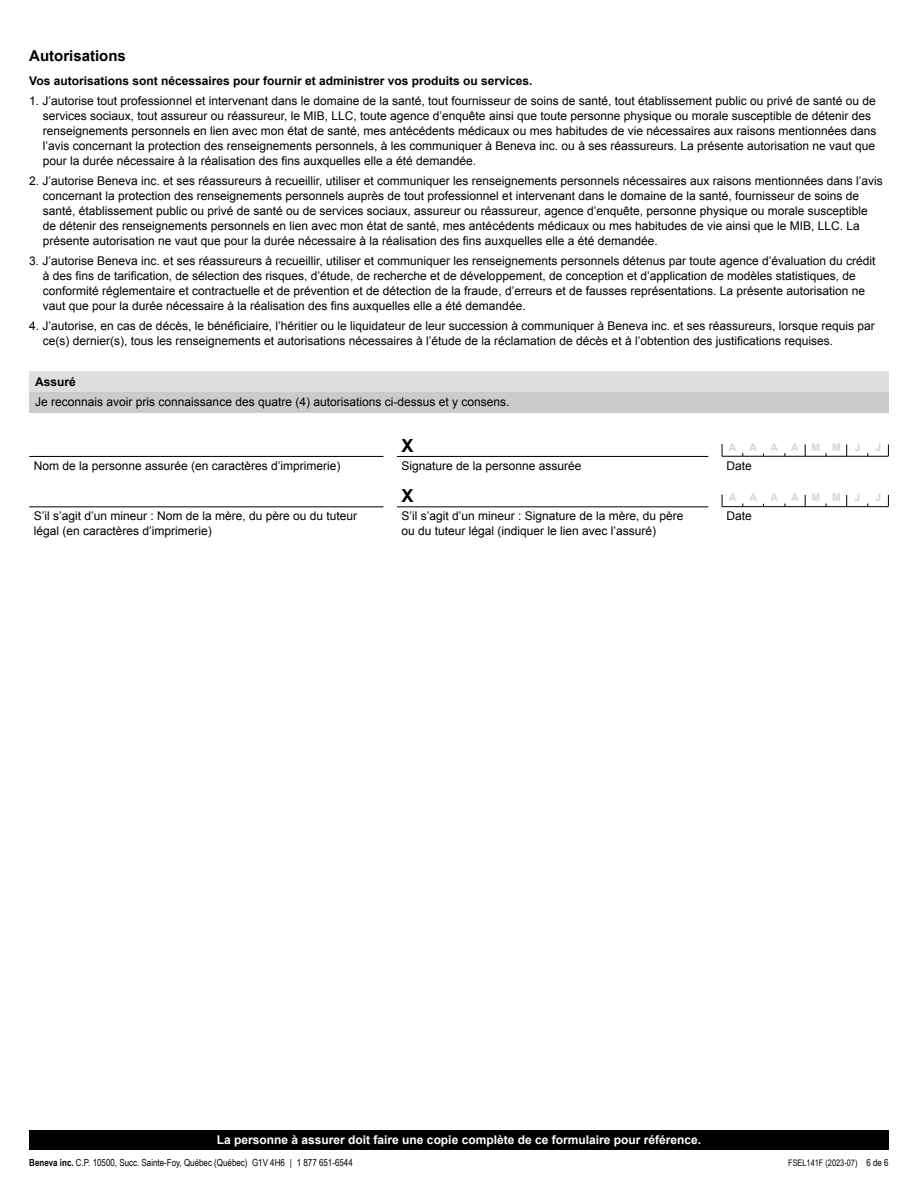
<style>
.page{position:relative;width:918px;height:1188px;background:#fff}
.page>*{position:absolute;margin:0;border:0;box-sizing:border-box;transform-origin:0 0}
.t1{font:700 18px "Arial";color:#000001}
.t2{font:700 15px "Arial";color:#000001}
.t3{font:12px/15px "Arial";color:#000001}
.t4{font:700 12px "Arial";color:#000001}
.t5{font:700 12px "Arial";color:#fff}
.t6{font:700 10.5px "Arial";letter-spacing:1.165em;color:#d5d5d5}
.t7{font:9.75px "Arial Narrow";color:#000001}
.t8{font:9px "Arial Narrow";color:#000001}
.s1{font-weight:700}
.s2{font-size:9.75px}
</style>
<div class="page">
<div style="left:29px;top:371px;width:860px;height:21px;background:#dfdfdf"></div>
<div style="left:29px;top:392px;width:860px;height:20px;background:#cbcbcb"></div>
<hr style="left:29px;top:456px;width:354px;height:1px;background:#000001">
<hr style="left:397px;top:456px;width:311px;height:1px;background:#000001">
<hr style="left:29px;top:507px;width:354px;height:1px;background:#000001">
<hr style="left:397px;top:507px;width:311px;height:1px;background:#000001">
<hr style="left:722px;top:456px;width:166px;height:1px;background:#000001">
<svg style="left:722px;top:444px;width:1px;height:12px"></svg>
<svg style="left:805px;top:444px;width:1px;height:12px"></svg>
<svg style="left:888px;top:444px;width:1px;height:12px"></svg>
<hr style="left:722px;top:506px;width:166px;height:1px;background:#000001">
<svg style="left:722px;top:495px;width:1px;height:12px"></svg>
<div style="left:29px;top:1130px;width:860px;height:19px;background:#000001"></div>
<p class="t2" style="left:29px;top:46px;width:98px">Autorisations</p>
<p class="t4" style="left:29px;top:73px;width:505px">Vos autorisations sont nécessaires pour fournir et administrer vos produits ou services.</p>
<p class="t3" style="left:43px;top:94px;width:835px;text-indent:-14px">1. J’autorise tout professionnel et intervenant dans le domaine de la santé, tout fournisseur de soins de santé, tout établissement public ou privé de santé ou de services sociaux, tout assureur ou réassureur, le MIB, LLC, toute agence d’enquête ainsi que toute personne physique ou morale susceptible de détenir des renseignements personnels en lien avec mon état de santé, mes antécédents médicaux ou mes habitudes de vie nécessaires aux raisons mentionnées dans l’avis concernant la protection des renseignements personnels, à les communiquer à Beneva inc. ou à ses réassureurs. La présente autorisation ne vaut que pour la durée nécessaire à la réalisation des fins auxquelles elle a été demandée.</p>
<p class="t3" style="left:43px;top:173px;width:841px;text-indent:-14px">2. J’autorise Beneva inc. et ses réassureurs à recueillir, utiliser et communiquer les renseignements personnels nécessaires aux raisons mentionnées dans l’avis concernant la protection des renseignements personnels auprès de tout professionnel et intervenant dans le domaine de la santé, fournisseur de soins de santé, établissement public ou privé de santé ou de services sociaux, assureur ou réassureur, agence d’enquête, personne physique ou morale susceptible de détenir des renseignements personnels en lien avec mon état de santé, mes antécédents médicaux ou mes habitudes de vie ainsi que le MIB, LLC. La présente autorisation ne vaut que pour la durée nécessaire à la réalisation des fins auxquelles elle a été demandée.</p>
<p class="t3" style="left:43px;top:254px;width:834px;text-indent:-14px">3. J’autorise Beneva inc. et ses réassureurs à recueillir, utiliser et communiquer les renseignements personnels détenus par toute agence d’évaluation du crédit à des fins de tarification, de sélection des risques, d’étude, de recherche et de développement, de conception et d’application de modèles statistiques, de conformité réglementaire et contractuelle et de prévention et de détection de la fraude, d’erreurs et de fausses représentations. La présente autorisation ne vaut que pour la durée nécessaire à la réalisation des fins auxquelles elle a été demandée.</p>
<p class="t3" style="left:43px;top:318px;width:834px;text-indent:-14px">4. J’autorise, en cas de décès, le bénéficiaire, l’héritier ou le liquidateur de leur succession à communiquer à Beneva inc. et ses réassureurs, lorsque requis par ce(s) dernier(s), tous les renseignements et autorisations nécessaires à l’étude de la réclamation de décès et à l’obtention des justifications requises.</p>
<p class="t4" style="left:35px;top:374px;width:42px">Assuré</p>
<p class="t3" style="left:35px;top:395px;width:476px">Je reconnais avoir pris connaissance des quatre (4) autorisations ci-dessus et y consens.</p>
<h1 class="t1" style="left:401px;top:434px;width:14px">X</h1>
<p class="t6" style="left:729px;top:440px;width:30px">A A</p>
<p class="t6" style="left:771px;top:440px;width:9px">A</p>
<p class="t6" style="left:791px;top:440px;width:51px">AMM</p>
<p class="t6" style="left:854px;top:440px;width:7px">J</p>
<p class="t6" style="left:875px;top:440px;width:7px">J</p>
<p class="t3" style="left:34px;top:458px;width:308px">Nom de la personne assurée (en caractères d’imprimerie)</p>
<p class="t3" style="left:401px;top:458px;width:182px">Signature de la personne assurée</p>
<p class="t3" style="left:726px;top:458px;width:27px">Date</p>
<h1 class="t1" style="left:401px;top:484px;width:14px">X</h1>
<p class="t6" style="left:729px;top:490px;width:30px">A A</p>
<p class="t6" style="left:771px;top:490px;width:9px">A</p>
<p class="t6" style="left:791px;top:490px;width:51px">AMM</p>
<p class="t6" style="left:854px;top:490px;width:7px">J</p>
<p class="t6" style="left:875px;top:490px;width:7px">J</p>
<p class="t3" style="left:34px;top:509px;width:325px">S’il s’agit d’un mineur : Nom de la mère, du père ou du tuteur légal (en caractères d’imprimerie)</p>
<p class="t3" style="left:401px;top:509px;width:284px">S’il s’agit d’un mineur : Signature de la mère, du père ou du tuteur légal (indiquer le lien avec l’assuré)</p>
<p class="t3" style="left:726px;top:509px;width:27px">Date</p>
<p class="t5" style="left:217px;top:1132px;width:486px">La personne à assurer doit faire une copie complète de ce formulaire pour référence.</p>
<p class="t7" style="left:29px;top:1155px;width:325px"><span class="s1">Beneva inc.</span> C.P. 10500, Succ. Sainte-Foy, Québec (Québec) G1V 4H6 | 1 877 651-6544</p>
<p class="t8" style="left:788px;top:1156px;width:102px">FSEL141F (2023-07) <span class="s2">6 de 6</span></p>
</div>
